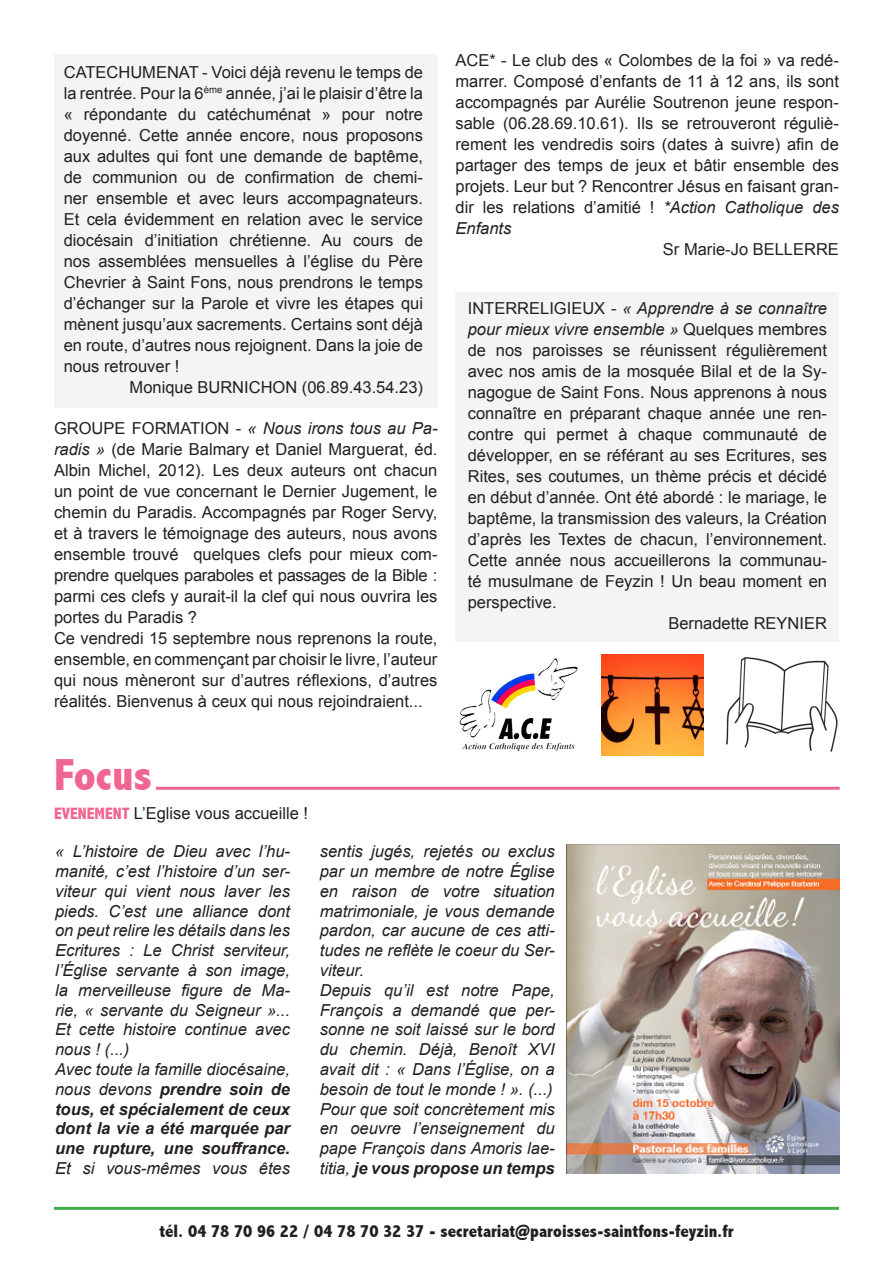
<style>
.page{position:relative;width:893px;height:1263px;background:#fff}
.page>*{position:absolute;margin:0;border:0;box-sizing:border-box;transform-origin:0 0}
.t1{font:800 condensed 45px "Abadi";color:#f16690}
.t2{font:800 condensed 18px "Abadi";color:#231f20}
.t3{font:16.5px/21px "Arial";color:#231f20;text-align:justify}
.t4{font:italic 16.5px/19.8px "Arial";color:#231f20;text-align:justify}
.t5{font:italic 700 16.5px/19.8px "Arial";color:#231f20;text-align:justify}
.s1{font-style:italic}
.s2{font-family:"Abadi";font-weight:800;font-stretch:condensed;color:#f16690}
.s3{font-weight:400}
.s4{font-weight:700}
</style>
<div class="page">
<hr style="left:54px;top:1207px;width:785px;height:3px;background:#40ae49">
<div style="left:54px;top:54px;width:383px;height:354px;background:#f4f4f4"></div>
<div style="left:455px;top:292px;width:384px;height:350px;background:#f4f4f4"></div>
<img style="left:566px;top:844px;width:274px;height:329px">
<hr style="left:156px;top:787px;width:684px;height:3px;background:#f16690">
<img style="left:459px;top:658px;width:119px;height:93px">
<img style="left:602px;top:654px;width:101px;height:102px">
<img style="left:726px;top:657px;width:112px;height:95px">
<p class="t3" style="left:64px;top:62px;width:361px">CATECHUMENAT - Voici déjà revenu le temps de la rentrée. Pour la 6<sup>ème</sup> année, j’ai le plaisir d’être la « répondante du catéchuménat » pour notre doyenné. Cette année encore, nous proposons aux adultes qui font une demande de baptême, de communion ou de confirmation de chemi&shy;ner ensemble et avec leurs accompagnateurs.<br>Et cela évidemment en relation avec le service diocésain d’initiation chrétienne. Au cours de nos assemblées mensuelles à l’église du Père Chevrier à Saint Fons, nous prendrons le temps d’échanger sur la Parole et vivre les étapes qui mènent jusqu’aux sacrements. Certains sont déjà en route, d’autres nous rejoignent. Dans la joie de nous retrouver !</p>
<p class="t3" style="left:130px;top:377px;width:295px">Monique BURNICHON (06.89.43.54.23)</p>
<p class="t3" style="left:54px;top:418px;width:385px">GROUPE FORMATION - <span class="s1">« Nous irons tous au Pa&shy;radis »</span> (de Marie Balmary et Daniel Marguerat, éd.<br>Albin Michel, 2012). Les deux auteurs ont chacun un point de vue concernant le Dernier Jugement, le chemin du Paradis. Accompagnés par Roger Servy, et à travers le témoignage des auteurs, nous avons ensemble trouvé quelques clefs pour mieux com&shy;prendre quelques paraboles et passages de la Bible : parmi ces clefs y aurait-il la clef qui nous ouvrira les portes du Paradis ?</p>
<p class="t3" style="left:54px;top:628px;width:385px">Ce vendredi 15 septembre nous reprenons la route, ensemble, en commençant par choisir le livre, l’auteur qui nous mèneront sur d’autres réflexions, d’autres réalités. Bienvenus à ceux qui nous rejoindraient...</p>
<p class="t3" style="left:455px;top:50px;width:385px">ACE* - Le club des « Colombes de la foi » va redé&shy;marrer. Composé d’enfants de 11 à 12 ans, ils sont accompagnés par Aurélie Soutrenon jeune respon&shy;sable (06.28.69.10.61). Ils se retrouveront réguliè&shy;rement les vendredis soirs (dates à suivre) afin de partager des temps de jeux et bâtir ensemble des projets. Leur but ? Rencontrer Jésus en faisant gran&shy;dir les relations d’amitié ! <span class="s1">*Action Catholique des Enfants</span></p>
<p class="t3" style="left:663px;top:239px;width:178px">Sr Marie-Jo BELLERRE</p>
<p class="t3" style="left:468px;top:298px;width:361px">INTERRELIGIEUX - <span class="s1">« Apprendre à se connaître pour mieux vivre ensemble »</span> Quelques membres de nos paroisses se réunissent régulièrement avec nos amis de la mosquée Bilal et de la Sy&shy;nagogue de Saint Fons. Nous apprenons à nous connaître en préparant chaque année une ren&shy;contre qui permet à chaque communauté de développer, en se référant au ses Ecritures, ses Rites, ses coutumes, un thème précis et décidé en début d’année. Ont été abordé : le mariage, le baptême, la transmission des valeurs, la Création d’après les Textes de chacun, l’environnement.<br>Cette année nous accueillerons la communau&shy;té musulmane de Feyzin ! Un beau moment en perspective.</p>
<p class="t3" style="left:668px;top:613px;width:160px">Bernadette REYNIER</p>
<p class="t1" style="left:54px;top:749px;width:100px">Focus</p>
<p class="t3" style="left:54px;top:803px;width:256px"><span class="s2">EVENEMENT</span> L’Eglise vous accueille !</p>
<p class="t4" style="left:55px;top:842px;width:236px">« L’histoire de Dieu avec l’hu&shy;manité, c’est l’histoire d’un ser&shy;viteur qui vient nous laver les pieds. C’est une alliance dont on peut relire les détails dans les Ecritures : Le Christ serviteur, l’Église servante à son image, la merveilleuse figure de Ma&shy;rie, « servante du Seigneur »...<br>Et cette histoire continue avec nous ! (...)</p>
<p class="t5" style="left:55px;top:1060px;width:236px"><span class="s3">Avec toute la famille diocésaine, nous devons</span> prendre soin de tous, et spécialement de ceux dont la vie a été marquée par une rupture, une souffrance.<br><span class="s3">Et si vous-mêmes vous êtes</span></p>
<p class="t4" style="left:320px;top:842px;width:236px">sentis jugés, rejetés ou exclus par un membre de notre Église en raison de votre situation matrimoniale, je vous demande pardon, car aucune de ces atti&shy;tudes ne reflète le coeur du Ser&shy;viteur.</p>
<p class="t4" style="left:320px;top:980px;width:236px">Depuis qu’il est notre Pape, François a demandé que per&shy;sonne ne soit laissé sur le bord du chemin. Déjà, Benoît XVI avait dit : « Dans l’Église, on a besoin de tout le monde ! ». (...)</p>
<p class="t4" style="left:320px;top:1099px;width:236px">Pour que soit concrètement mis en oeuvre l’enseignement du pape François dans Amoris lae&shy;titia, <span class="s4">je vous propose un temps</span></p>
<p class="t2" style="left:159px;top:1220px;width:576px">tél. 04 78 70 96 22 / 04 78 70 32 37 - secretariat@paroisses-saintfons-feyzin.fr</p>
</div>
